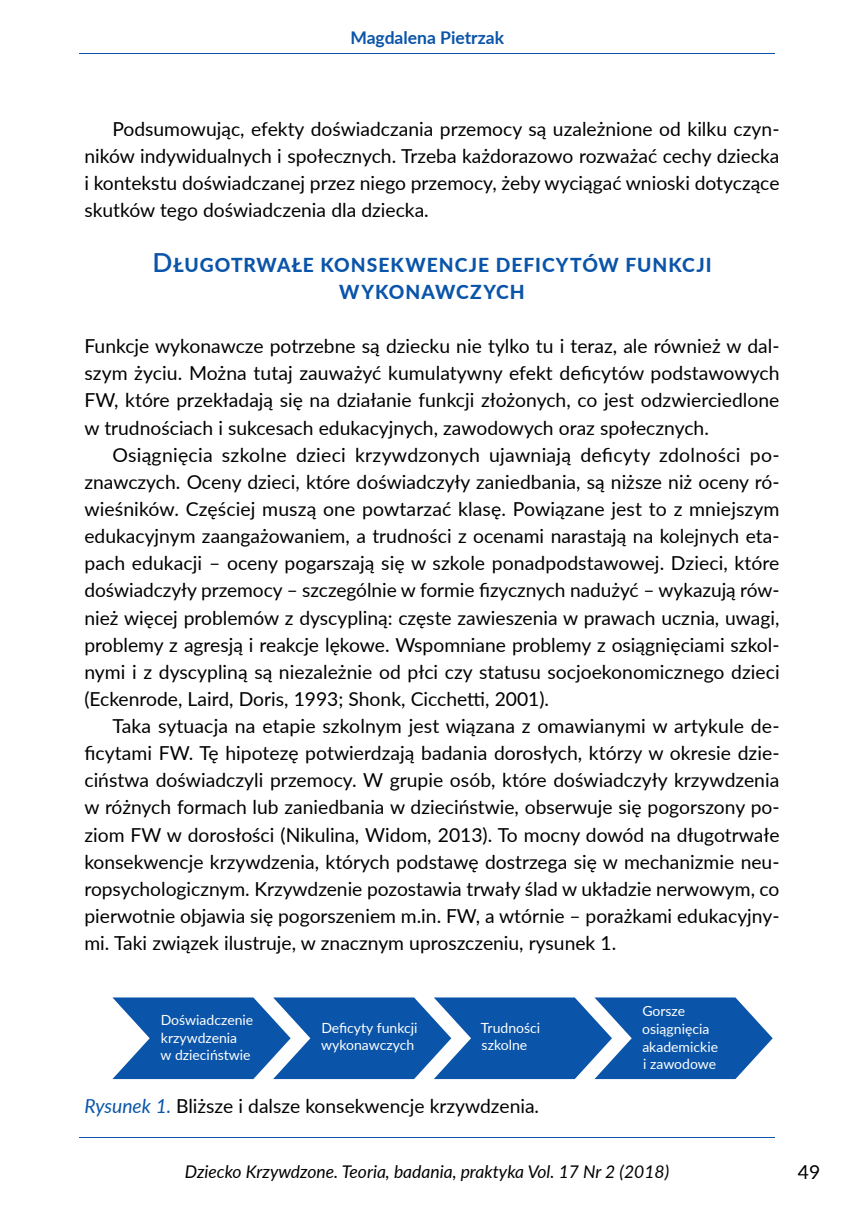
<style>
.page{position:relative;width:864px;height:1211px;background:#fff}
.page>*{position:absolute;margin:0;border:0;box-sizing:border-box;transform-origin:0 0}
.t1{font:19.25px/27.1px "Lato";color:#000;text-align:justify}
.t2{font:800 19.25px/27.1px "Lato";letter-spacing:.05em;color:#0a54a9;text-align:center}
.t3{font:italic 17.5px "Lato";color:#000}
.t4{font:700 17.5px "Lato";color:#0a54a9}
.t5{font:14px/17.5px "Lato";color:#fff}
.s1{font-weight:600;font-size:26.25px}
.s2{font-style:italic;color:#0a54a9}
</style>
<div class="page">
<hr style="left:79px;top:1136px;width:695px;height:1px;background:#0a54a9">
<hr style="left:79px;top:53px;width:695px;height:1px;background:#0a54a9">
<svg style="left:112px;top:997px;width:660px;height:82px;background:#2e6db5"></svg>
<p class="t4" style="left:350px;top:25px;width:155px">Magdalena Pietrzak</p>
<p class="t1" style="left:84px;top:115px;width:696px;text-indent:28px">Podsumowując, efekty doświadczania przemocy są uzależnione od kilku czyn&shy;ników indywidualnych i społecznych. Trzeba każdorazowo rozważać cechy dziecka i kontekstu doświadczanej przez niego przemocy, żeby wyciągać wnioski dotyczące skutków tego doświadczenia dla dziecka.</p>
<p class="t2" style="left:152px;top:250px;width:560px"><span class="s1">D</span>ŁUGOTRWAŁE KONSEKWENCJE DEFICYTÓW FUNKCJI<br>WYKONAWCZYCH</p>
<p class="t1" style="left:84px;top:332px;width:696px">Funkcje wykonawcze potrzebne są dziecku nie tylko tu i teraz, ale również w dal&shy;szym życiu. Można tutaj zauważyć kumulatywny efekt deficytów podstawowych FW, które przekładają się na działanie funkcji złożonych, co jest odzwierciedlone w trudnościach i sukcesach edukacyjnych, zawodowych oraz społecznych.</p>
<p class="t1" style="left:84px;top:440px;width:696px;text-indent:28px">Osiągnięcia szkolne dzieci krzywdzonych ujawniają deficyty zdolności po&shy;znawczych. Oceny dzieci, które doświadczyły zaniedbania, są niższe niż oceny ró&shy;wieśników. Częściej muszą one powtarzać klasę. Powiązane jest to z mniejszym edukacyjnym zaangażowaniem, a trudności z ocenami narastają na kolejnych eta&shy;pach edukacji – oceny pogarszają się w szkole ponadpodstawowej. Dzieci, które doświadczyły przemocy – szczególnie w formie fizycznych nadużyć – wykazują rów&shy;nież więcej problemów z dyscypliną: częste zawieszenia w prawach ucznia, uwagi, problemy z agresją i reakcje lękowe. Wspomniane problemy z osiągnięciami szkol&shy;nymi i z dyscypliną są niezależnie od płci czy statusu socjoekonomicznego dzieci (Eckenrode, Laird, Doris, 1993; Shonk, Cicchetti, 2001).</p>
<p class="t1" style="left:84px;top:711px;width:696px;text-indent:28px">Taka sytuacja na etapie szkolnym jest wiązana z omawianymi w artykule de&shy;ficytami FW. Tę hipotezę potwierdzają badania dorosłych, którzy w okresie dzie&shy;ciństwa doświadczyli przemocy. W grupie osób, które doświadczyły krzywdzenia w różnych formach lub zaniedbania w dzieciństwie, obserwuje się pogorszony po&shy;ziom FW w dorosłości (Nikulina, Widom, 2013). To mocny dowód na długotrwałe konsekwencje krzywdzenia, których podstawę dostrzega się w mechanizmie neu&shy;ropsychologicznym. Krzywdzenie pozostawia trwały ślad w układzie nerwowym, co pierwotnie objawia się pogorszeniem m.in. FW, a wtórnie – porażkami edukacyjny&shy;mi. Taki związek ilustruje, w znacznym uproszczeniu, rysunek 1.</p>
<p class="t5" style="left:160px;top:1010px;width:94px">Doświadczenie krzywdzenia<br>w dzieciństwie</p>
<p class="t5" style="left:642px;top:1002px;width:77px">Gorsze osiągnięcia akademickie i zawodowe</p>
<p class="t5" style="left:321px;top:1018px;width:98px">Deficyty funkcji wykonawczych</p>
<p class="t5" style="left:480px;top:1018px;width:61px">Trudności szkolne</p>
<p class="t1" style="left:84px;top:1091px;width:456px"><span class="s2">Rysunek 1.</span> Bliższe i dalsze konsekwencje krzywdzenia.</p>
<p class="t3" style="left:185px;top:1159px;width:485px">Dziecko Krzywdzone. Teoria, badania, praktyka Vol. 17 Nr 2 (2018)</p>
<p class="t1" style="left:797px;top:1157px;width:24px">49</p>
</div>
